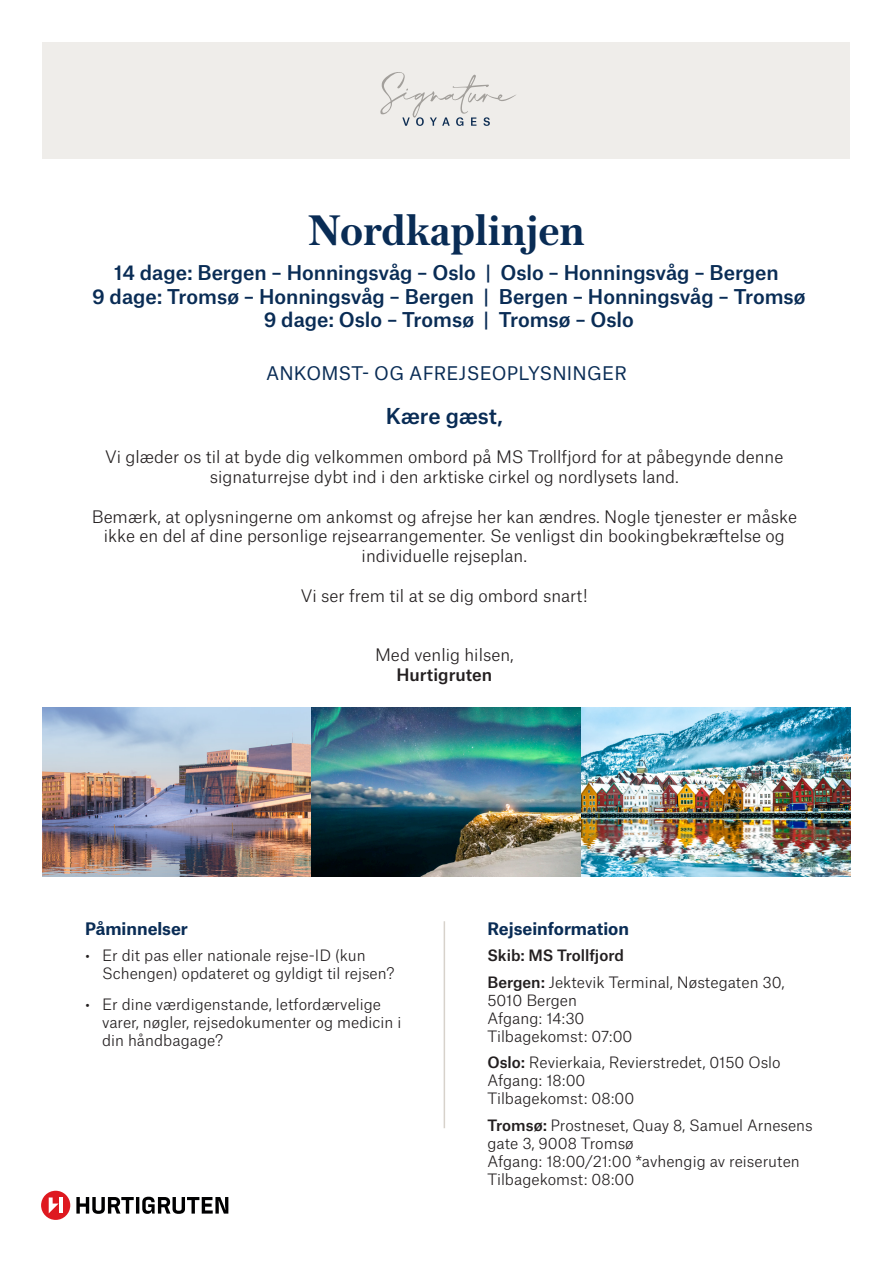
<style>
.page{position:relative;width:893px;height:1263px;background:#fff}
.page>*{position:absolute;margin:0;border:0;box-sizing:border-box;transform-origin:0 0}
.t1{font:600 45px "Austin Text";color:#092c55}
.t2{font:500 21px "Atlas Grotesk";letter-spacing:-.005em;color:#092c55}
.t3{font:500 19.5px/23.4px "Atlas Grotesk";color:#092c55;text-align:center}
.t4{font:18px "Atlas Grotesk";letter-spacing:.01em;color:#092c55}
.t5{font:300 16.5px/19.8px "Atlas Grotesk";color:#231f20;text-align:center}
.t6{font:700 16.5px "Atlas Grotesk";color:#092c55}
.t7{font:500 16.5px "Atlas Grotesk";color:#231f20}
.t8{font:300 15px/18px "Atlas Grotesk";color:#231f20}
.t9{font:500 15px "Atlas Grotesk";color:#231f20}
.s1{font-weight:500}
</style>
<div class="page">
<div style="left:43px;top:43px;width:807px;height:116px;background:#efedea"></div>
<img style="left:43px;top:707px;width:807px;height:169px">
<hr style="left:444px;top:921px;width:1px;height:207px;background:#d7d2cb">
<svg style="left:380px;top:72px;width:136px;height:54px"></svg>
<div style="left:41px;top:1191px;width:29px;height:29px;background:#de1920;border-radius:50%"></div>
<hr style="left:59px;top:1197px;width:4px;height:16px;background:#fff">
<svg style="left:49px;top:1197px;width:10px;height:16px"></svg>
<svg style="left:76px;top:1197px;width:152px;height:17px"></svg>
<p class="t1" style="left:308px;top:199px;width:278px">Nordkaplinjen</p>
<p class="t3" style="left:92px;top:259px;width:715px">14 dage: Bergen – Honningsvåg – Oslo | Oslo – Honningsvåg – Bergen<br>9 dage: Tromsø – Honningsvåg – Bergen | Bergen – Honningsvåg – Tromsø</p>
<p class="t3" style="left:264px;top:306px;width:372px">9 dage: Oslo – Tromsø | Tromsø – Oslo</p>
<p class="t4" style="left:266px;top:359px;width:362px">ANKOMST- OG AFREJSEOPLYSNINGER</p>
<p class="t2" style="left:386px;top:399px;width:118px">Kære gæst,</p>
<p class="t5" style="left:105px;top:445px;width:680px">Vi glæder os til at byde dig velkommen ombord på MS Trollfjord for at påbegynde denne signaturrejse dybt ind i den arktiske cirkel og nordlysets land.</p>
<p class="t5" style="left:92px;top:505px;width:707px">Bemærk, at oplysningerne om ankomst og afrejse her kan ændres. Nogle tjenester er måske ikke en del af dine personlige rejsearrangementer. Se venligst din bookingbekræftelse og individuelle rejseplan.</p>
<p class="t5" style="left:301px;top:584px;width:288px">Vi ser frem til at se dig ombord snart!</p>
<p class="t5" style="left:375px;top:643px;width:140px">Med venlig hilsen,</p>
<p class="t7" style="left:396px;top:661px;width:97px">Hurtigruten</p>
<p class="t6" style="left:85px;top:915px;width:104px">Påminnelser</p>
<p class="t8" style="left:102px;top:945px;width:294px;text-indent:-17px">• Er dit pas eller nationale rejse-ID (kun<br>Schengen) opdateret og gyldigt til rejsen?</p>
<p class="t8" style="left:102px;top:994px;width:301px;text-indent:-17px">• Er dine værdigenstande, letfordærvelige varer, nøgler, rejsedokumenter og medicin i din håndbagage?</p>
<p class="t6" style="left:487px;top:915px;width:143px">Rejseinformation</p>
<p class="t9" style="left:487px;top:943px;width:138px">Skib: MS Trollfjord</p>
<p class="t8" style="left:487px;top:971px;width:299px"><span class="s1">Bergen:</span> Jektevik Terminal, Nøstegaten 30,<br>5010 Bergen<br>Afgang: 14:30<br>Tilbagekomst: 07:00</p>
<p class="t8" style="left:487px;top:1052px;width:295px"><span class="s1">Oslo:</span> Revierkaia, Revierstredet, 0150 Oslo<br>Afgang: 18:00<br>Tilbagekomst: 08:00</p>
<p class="t8" style="left:487px;top:1114px;width:327px"><span class="s1">Tromsø:</span> Prostneset, Quay 8, Samuel Arnesens gate 3, 9008 Tromsø<br>Afgang: 18:00/21:00 *avhengig av reiseruten<br>Tilbagekomst: 08:00</p>
</div>
